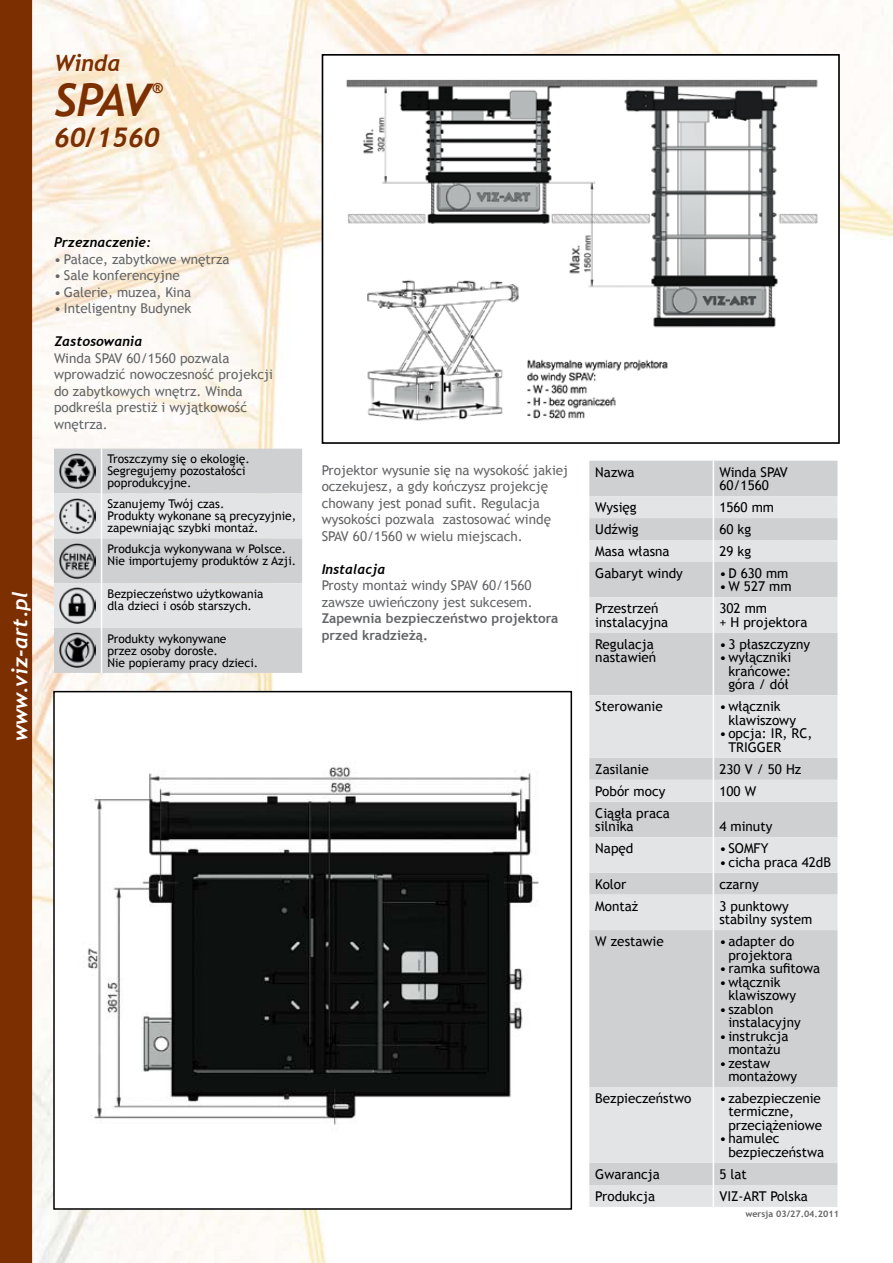
<style>
.page{position:relative;width:893px;height:1263px;background:#fff}
.page>*{position:absolute;margin:0;border:0;box-sizing:border-box;transform-origin:0 0}
.t1{font:italic 700 45px "Trebuchet";color:#7c2f01}
.t2{font:italic 700 27px "Trebuchet";color:#7c2f01}
.t3{font:italic 700 22.5px "Trebuchet";color:#7c2f01}
.t4{font:italic 700 21px "Trebuchet";color:#fff}
.t5{font:italic 700 15px "Trebuchet";color:#7c2f01}
.t6{font:13.5px/13.5px "Trebuchet MS";color:#000}
.t7{font:13.5px/16.5px "Trebuchet MS";color:#646567}
.t8{font:700 13.5px/16.5px "Trebuchet MS";color:#646567}
.t9{font:italic 700 13.5px "Trebuchet";color:#000}
.t10{font:12px/12px "Trebuchet MS";color:#000}
.t11{font:700 9px "Trebuchet MS";color:#646567}
</style>
<div class="page">
<img style="left:32px;top:0;width:861px;height:1263px">
<img style="left:56px;top:694px;width:513px;height:513px">
<div style="left:53px;top:691px;width:519px;height:519px;border:2px solid #000"></div>
<img style="left:325px;top:57px;width:512px;height:384px">
<div style="left:322px;top:54px;width:518px;height:390px;border:2px solid #000"></div>
<div style="left:0;top:0;width:32px;height:1263px;background:#7c2f01"></div>
<div style="left:54px;top:449px;width:248px;height:224px;background:#cfd0d2"></div>
<svg style="left:54px;top:493px;width:248px;height:135px;background:#dcddde"></svg>
<hr style="left:101px;top:449px;width:1px;height:44px;background:#fff">
<hr style="left:101px;top:493px;width:1px;height:45px;background:#fff">
<hr style="left:101px;top:538px;width:1px;height:45px;background:#fff">
<hr style="left:101px;top:583px;width:1px;height:45px;background:#fff">
<hr style="left:101px;top:628px;width:1px;height:45px;background:#fff">
<img style="left:60px;top:543px;width:35px;height:36px">
<img style="left:60px;top:453px;width:35px;height:35px">
<img style="left:60px;top:633px;width:35px;height:35px">
<img style="left:60px;top:588px;width:35px;height:35px">
<img style="left:60px;top:498px;width:35px;height:35px">
<div style="left:589px;top:461px;width:248px;height:35px;background:#cfd0d2"></div>
<svg style="left:589px;top:496px;width:248px;height:711px;background:#d8d9db"></svg>
<hr style="left:713px;top:461px;width:1px;height:35px;background:#fff">
<svg style="left:713px;top:496px;width:1px;height:66px"></svg>
<hr style="left:713px;top:562px;width:1px;height:35px;background:#fff">
<hr style="left:713px;top:597px;width:1px;height:36px;background:#fff">
<hr style="left:713px;top:633px;width:1px;height:62px;background:#fff">
<hr style="left:713px;top:695px;width:1px;height:63px;background:#fff">
<svg style="left:713px;top:758px;width:1px;height:44px"></svg>
<hr style="left:713px;top:802px;width:1px;height:35px;background:#fff">
<hr style="left:713px;top:837px;width:1px;height:36px;background:#fff">
<svg style="left:713px;top:873px;width:1px;height:22px"></svg>
<hr style="left:713px;top:895px;width:1px;height:35px;background:#fff">
<hr style="left:713px;top:930px;width:1px;height:157px;background:#fff">
<hr style="left:713px;top:1087px;width:1px;height:76px;background:#fff">
<svg style="left:713px;top:1163px;width:1px;height:44px"></svg>
<h3 class="t3" style="left:54px;top:49px;width:68px">Winda</h3>
<h1 class="t1" style="left:54px;top:72px;width:100px">SPAV</h1>
<p class="t5" style="left:152px;top:79px;width:12px">®</p>
<h2 class="t2" style="left:54px;top:121px;width:107px">60/1560</h2>
<h3 class="t4" style="left:7px;top:741px;width:151px;rotate:-90deg">www.viz-art.pl</h3>
<p class="t9" style="left:54px;top:234px;width:99px">Przeznaczenie:</p>
<p class="t7" style="left:54px;top:251px;width:177px">• Pałace, zabytkowe wnętrza</p>
<p class="t7" style="left:54px;top:267px;width:127px">• Sale konferencyjne</p>
<p class="t7" style="left:54px;top:284px;width:139px">• Galerie, muzea, Kina</p>
<p class="t7" style="left:54px;top:300px;width:139px">• Inteligentny Budynek</p>
<p class="t9" style="left:54px;top:333px;width:90px">Zastosowania</p>
<p class="t7" style="left:54px;top:350px;width:221px">Winda SPAV 60/1560 pozwala wprowadzić nowoczesność projekcji do zabytkowych wnętrz. Winda podkreśla prestiż i wyjątkowość wnętrza.</p>
<p class="t10" style="left:108px;top:453px;width:144px">Troszczymy się o ekologię.<br>Segregujemy pozostałości poprodukcyjne.</p>
<p class="t10" style="left:108px;top:498px;width:190px">Szanujemy Twój czas.<br>Produkty wykonane są precyzyjnie, zapewniając szybki montaż.</p>
<p class="t10" style="left:108px;top:543px;width:190px">Produkcja wykonywana w Polsce.<br>Nie importujemy produktów z Azji.</p>
<p class="t10" style="left:108px;top:588px;width:157px">Bezpieczeństwo użytkowania dla dzieci i osób starszych.</p>
<p class="t10" style="left:108px;top:633px;width:152px">Produkty wykonywane przez osoby dorosłe.<br>Nie popieramy pracy dzieci.</p>
<p class="t7" style="left:322px;top:462px;width:248px">Projektor wysunie się na wysokość jakiej oczekujesz, a gdy kończysz projekcję chowany jest ponad sufit. Regulacja wysokości pozwala zastosować windę SPAV 60/1560 w wielu miejscach.</p>
<p class="t9" style="left:322px;top:560px;width:65px">Instalacja</p>
<p class="t7" style="left:322px;top:577px;width:213px">Prosty montaż windy SPAV 60/1560 zawsze uwieńczony jest sukcesem.</p>
<p class="t8" style="left:322px;top:610px;width:238px">Zapewnia bezpieczeństwo projektora przed kradzieżą.</p>
<p class="t6" style="left:595px;top:465px;width:41px">Nazwa</p>
<p class="t6" style="left:719px;top:465px;width:70px">Winda SPAV<br>60/1560</p>
<p class="t6" style="left:595px;top:501px;width:43px">Wysięg</p>
<p class="t6" style="left:719px;top:501px;width:56px">1560 mm</p>
<p class="t6" style="left:595px;top:523px;width:45px">Udźwig</p>
<p class="t6" style="left:719px;top:523px;width:33px">60 kg</p>
<p class="t6" style="left:595px;top:545px;width:76px">Masa własna</p>
<p class="t6" style="left:719px;top:545px;width:33px">29 kg</p>
<p class="t6" style="left:595px;top:567px;width:89px">Gabaryt windy</p>
<p class="t6" style="left:719px;top:567px;width:71px">•D 630 mm</p>
<p class="t6" style="left:719px;top:580px;width:74px">• W 527 mm</p>
<p class="t6" style="left:595px;top:602px;width:74px">Przestrzeń instalacyjna</p>
<p class="t6" style="left:719px;top:602px;width:90px">302 mm<br>+ H projektora</p>
<p class="t6" style="left:595px;top:637px;width:62px">Regulacja nastawień</p>
<p class="t6" style="left:719px;top:637px;width:92px">• 3 płaszczyzny</p>
<p class="t6" style="left:728px;top:651px;width:64px;text-align:justify;text-indent:-9px">•wyłączniki krańcowe: góra / dół</p>
<p class="t6" style="left:595px;top:700px;width:69px">Sterowanie</p>
<p class="t6" style="left:728px;top:700px;width:69px;text-indent:-9px">•włącznik klawiszowy</p>
<p class="t6" style="left:728px;top:727px;width:86px;text-indent:-9px">• opcja: IR, RC,<br>TRIGGER</p>
<p class="t6" style="left:595px;top:762px;width:55px">Zasilanie</p>
<p class="t6" style="left:719px;top:762px;width:83px">230 V / 50 Hz</p>
<p class="t6" style="left:595px;top:784px;width:72px">Pobór mocy</p>
<p class="t6" style="left:719px;top:784px;width:38px">100 W</p>
<p class="t6" style="left:595px;top:806px;width:76px">Ciągła praca silnika</p>
<p class="t6" style="left:719px;top:820px;width:54px">4 minuty</p>
<p class="t6" style="left:595px;top:842px;width:40px">Napęd</p>
<p class="t6" style="left:719px;top:842px;width:50px">• SOMFY</p>
<p class="t6" style="left:719px;top:855px;width:113px">• cicha praca 42dB</p>
<p class="t6" style="left:595px;top:877px;width:33px">Kolor</p>
<p class="t6" style="left:719px;top:877px;width:41px">czarny</p>
<p class="t6" style="left:595px;top:899px;width:45px">Montaż</p>
<p class="t6" style="left:719px;top:899px;width:94px">3 punktowy stabilny system</p>
<p class="t6" style="left:595px;top:935px;width:70px">W zestawie</p>
<p class="t6" style="left:719px;top:935px;width:77px;text-align:center">• adapter do projektora</p>
<p class="t6" style="left:719px;top:962px;width:102px">• ramka sufitowa</p>
<p class="t6" style="left:728px;top:975px;width:69px;text-indent:-9px">•włącznik klawiszowy</p>
<p class="t6" style="left:728px;top:1002px;width:74px;text-indent:-9px">• szablon instalacyjny</p>
<p class="t6" style="left:719px;top:1029px;width:71px;text-align:center">• instrukcja montażu</p>
<p class="t6" style="left:728px;top:1056px;width:70px;text-indent:-9px">• zestaw montażowy</p>
<p class="t6" style="left:595px;top:1092px;width:98px">Bezpieczeństwo</p>
<p class="t6" style="left:728px;top:1092px;width:95px;text-indent:-9px">• zabezpieczenie termiczne, przeciążeniowe</p>
<p class="t6" style="left:728px;top:1132px;width:97px;text-indent:-9px">• hamulec bezpieczeństwa</p>
<p class="t6" style="left:595px;top:1167px;width:66px">Gwarancja</p>
<p class="t6" style="left:719px;top:1167px;width:29px">5 lat</p>
<p class="t6" style="left:595px;top:1189px;width:61px">Produkcja</p>
<p class="t6" style="left:719px;top:1189px;width:90px">VIZ-ART Polska</p>
<p class="t11" style="left:745px;top:1208px;width:95px">wersja 03/27.04.2011</p>
</div>
